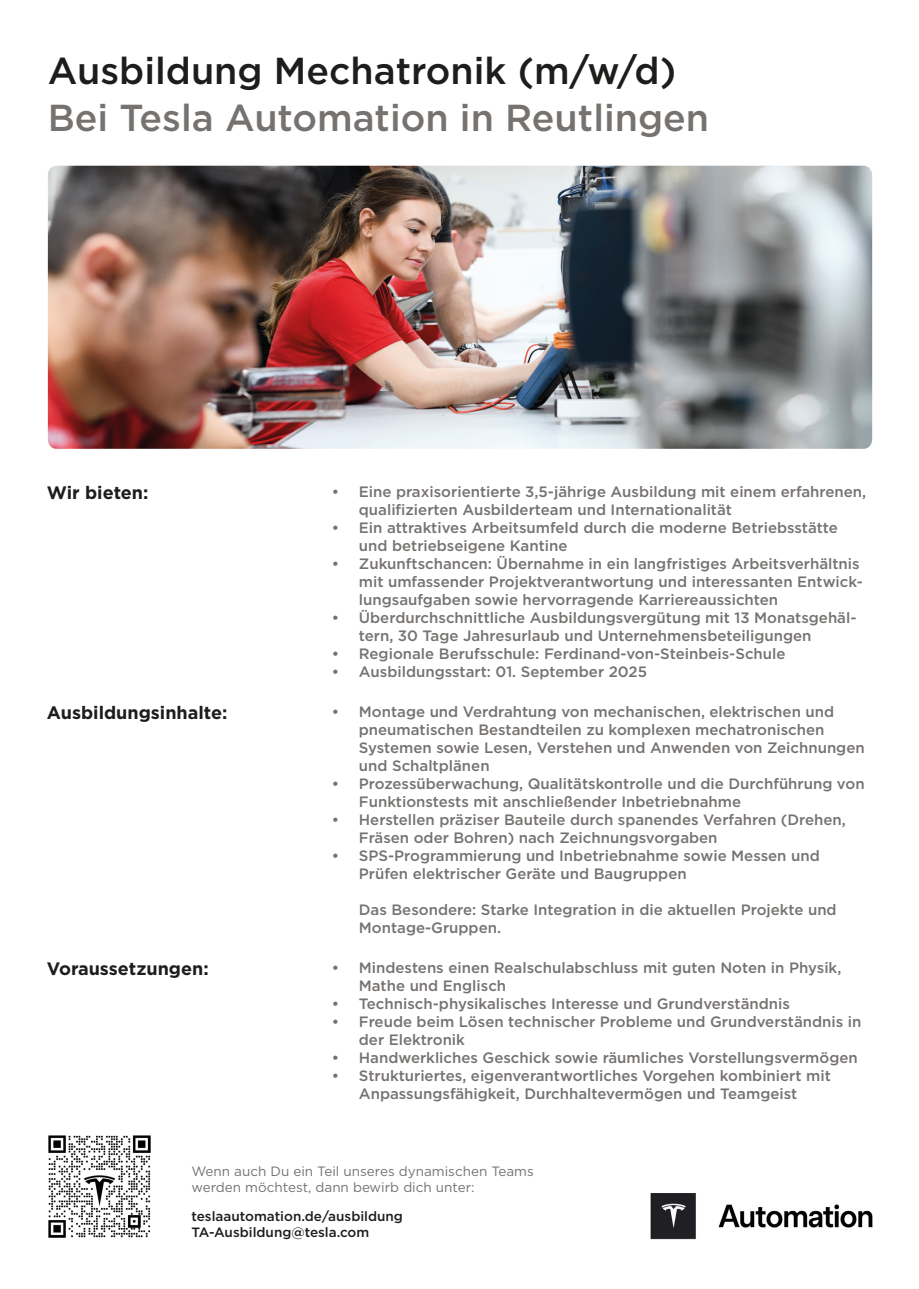
<style>
.page{position:relative;width:919px;height:1289px;background:#fff}
.page>*{position:absolute;margin:0;border:0;box-sizing:border-box;transform-origin:0 0}
.t1{font:500 37.5px "Gotham";color:#757270}
.t2{font:500 37.5px "Gotham";color:#1d1d1b}
.t3{font:700 18px "Gotham";color:#1d1d1b}
.t4{font:500 15px/18px "Gotham";color:#757270}
.t5{font:13.5px/16.2px "Gotham";color:#757270}
.t6{font:500 13.5px/16.2px "Gotham";color:#1d1d1b}
</style>
<div class="page">
<img style="left:48px;top:1135px;width:103px;height:103px">
<img style="left:48px;top:166px;width:824px;height:283px">
<img style="left:650px;top:1193px;width:222px;height:46px">
<h1 class="t2" style="left:48px;top:46px;width:630px">Ausbildung Mechatronik (m/w/d)</h1>
<h1 class="t1" style="left:48px;top:93px;width:662px">Bei Tesla Automation in Reutlingen</h1>
<p class="t3" style="left:47px;top:481px;width:103px">Wir bieten:</p>
<p class="t3" style="left:47px;top:700px;width:182px">Ausbildungsinhalte:</p>
<p class="t3" style="left:47px;top:957px;width:163px">Voraussetzungen:</p>
<p class="t4" style="left:359px;top:482px;width:509px;text-indent:-27px">• Eine praxisorientierte 3,5-jährige Ausbildung mit einem erfahrenen, qualifizierten Ausbilderteam und Internationalität</p>
<p class="t4" style="left:359px;top:518px;width:480px;text-indent:-27px">• Ein attraktives Arbeitsumfeld durch die moderne Betriebsstätte und betriebseigene Kantine</p>
<p class="t4" style="left:359px;top:554px;width:505px;text-indent:-27px">• Zukunftschancen: Übernahme in ein langfristiges Arbeitsverhältnis mit umfassender Projektverantwortung und interessanten Entwick&shy;lungsaufgaben sowie hervorragende Karriereaussichten</p>
<p class="t4" style="left:359px;top:608px;width:499px;text-indent:-27px">• Überdurchschnittliche Ausbildungsvergütung mit 13 Monatsgehäl&shy;tern, 30 Tage Jahresurlaub und Unternehmensbeteiligungen</p>
<p class="t4" style="left:332px;top:644px;width:455px">• Regionale Berufsschule: Ferdinand-von-Steinbeis-Schule</p>
<p class="t4" style="left:332px;top:662px;width:317px">• Ausbildungsstart: 01. September 2025</p>
<p class="t4" style="left:359px;top:702px;width:507px;text-indent:-27px">• Montage und Verdrahtung von mechanischen, elektrischen und pneumatischen Bestandteilen zu komplexen mechatronischen Systemen sowie Lesen, Verstehen und Anwenden von Zeichnungen und Schaltplänen</p>
<p class="t4" style="left:359px;top:774px;width:507px;text-indent:-27px">• Prozessüberwachung, Qualitätskontrolle und die Durchführung von<br>Funktionstests mit anschließender Inbetriebnahme</p>
<p class="t4" style="left:359px;top:810px;width:488px;text-indent:-27px">• Herstellen präziser Bauteile durch spanendes Verfahren (Drehen,<br>Fräsen oder Bohren) nach Zeichnungsvorgaben</p>
<p class="t4" style="left:359px;top:846px;width:462px;text-indent:-27px">• SPS-Programmierung und Inbetriebnahme sowie Messen und<br>Prüfen elektrischer Geräte und Baugruppen</p>
<p class="t4" style="left:359px;top:900px;width:479px">Das Besondere: Starke Integration in die aktuellen Projekte und<br>Montage-Gruppen.</p>
<p class="t4" style="left:359px;top:958px;width:484px;text-indent:-27px">• Mindestens einen Realschulabschluss mit guten Noten in Physik,<br>Mathe und Englisch</p>
<p class="t4" style="left:332px;top:994px;width:459px">• Technisch-physikalisches Interesse und Grundverständnis</p>
<p class="t4" style="left:359px;top:1012px;width:504px;text-indent:-27px">• Freude beim Lösen technischer Probleme und Grundverständnis in der Elektronik</p>
<p class="t4" style="left:332px;top:1048px;width:527px">• Handwerkliches Geschick sowie räumliches Vorstellungsvermögen</p>
<p class="t4" style="left:332px;top:1066px;width:500px;text-align:center">• Strukturiertes, eigenverantwortliches Vorgehen kombiniert mit<br>Anpassungsfähigkeit, Durchhaltevermögen und Teamgeist</p>
<p class="t5" style="left:191px;top:1162px;width:344px">Wenn auch Du ein Teil unseres dynamischen Teams werden möchtest, dann bewirb dich unter:</p>
<p class="t6" style="left:191px;top:1207px;width:213px">teslaautomation.de/ausbildung<br>TA-Ausbildung@tesla.com</p>
</div>
